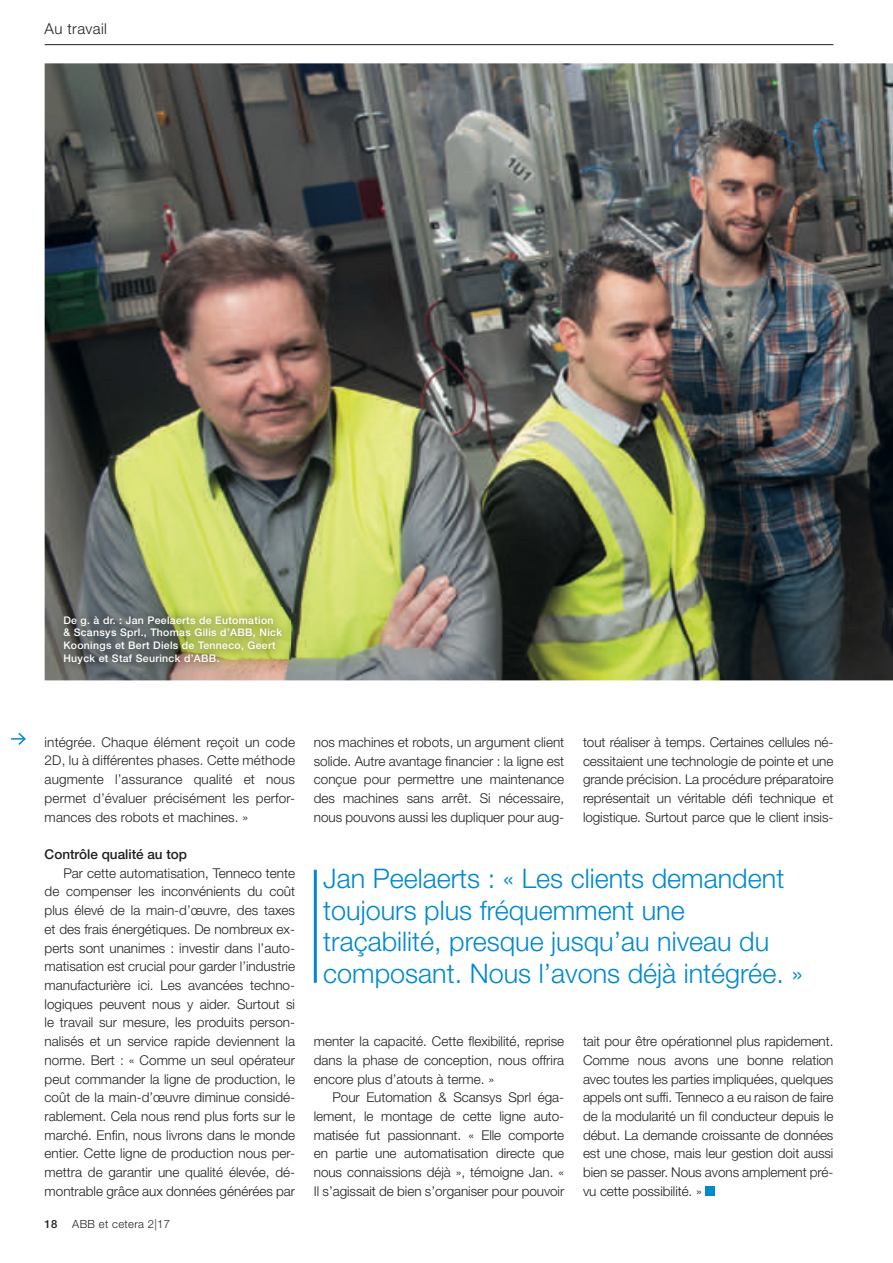
<style>
.page{position:relative;width:893px;height:1263px;background:#fff}
.page>*{position:absolute;margin:0;border:0;box-sizing:border-box;transform-origin:0 0}
.t1{font:300 27px/31.5px "Helvetica Neue LT Std";color:#0089cf}
.t2{font:300 15px "Helvetica Neue LT Std";letter-spacing:.025em;color:#231f20}
.t3{font:300 13.5px/18.8px "Helvetica Neue LT Std";color:#231f20;text-align:justify}
.t4{font:500 13.5px "Helvetica Neue LT Pro";color:#231f20}
.t5{font:300 11.25px "Helvetica Neue LT Std";letter-spacing:.03em;color:#231f20}
.t6{font:500 11.25px "Helvetica Neue LT Pro";color:#231f20}
.t7{font:500 10.5px/12.6px "Helvetica Neue LT Pro";letter-spacing:.03em;color:#fff}
</style>
<div class="page">
<div style="left:705px;top:1186px;width:10px;height:10px;background:#0089cf"></div>
<hr style="left:314px;top:870px;width:3px;height:113px;background:#0089cf">
<svg style="left:11px;top:732px;width:15px;height:13px"></svg>
<img style="left:45px;top:63px;width:848px;height:617px">
<hr style="left:45px;top:44px;width:788px;height:1px;background:#231f20">
<img style="left:55px;top:607px;width:235px;height:66px">
<p class="t2" style="left:45px;top:20px;width:64px">Au travail</p>
<p class="t7" style="left:63px;top:614px;width:220px">De g. à dr. : Jan Peelaerts de Eutomation &amp; Scansys Sprl., Thomas Gilis d’ABB, Nick Koonings et Bert Diels de Tenneco, Geert Huyck et Staf Seurinck d’ABB.</p>
<p class="t3" style="left:45px;top:732px;width:252px">intégrée. Chaque élément reçoit un code 2D, lu à différentes phases. Cette méthode augmente l’assurance qualité et nous permet d’évaluer précisément les perfor&shy;mances des robots et machines. »</p>
<p class="t4" style="left:45px;top:846px;width:144px">Contrôle qualité au top</p>
<p class="t3" style="left:45px;top:863px;width:252px;text-indent:19px">Par cette automatisation, Tenneco tente de compenser les inconvénients du coût plus élevé de la main-d’œuvre, des taxes et des frais énergétiques. De nombreux ex&shy;perts sont unanimes : investir dans l’auto&shy;matisation est crucial pour garder l’industrie manufacturière ici. Les avancées techno&shy;logiques peuvent nous y aider. Surtout si le travail sur mesure, les produits person&shy;nalisés et un service rapide deviennent la norme. Bert : « Comme un seul opérateur peut commander la ligne de production, le coût de la main-d’œuvre diminue considé&shy;rablement. Cela nous rend plus forts sur le marché. Enfin, nous livrons dans le monde entier. Cette ligne de production nous per&shy;mettra de garantir une qualité élevée, dé&shy;montrable grâce aux données générées par</p>
<p class="t6" style="left:45px;top:1217px;width:14px">18</p>
<p class="t5" style="left:72px;top:1217px;width:99px">ABB et cetera 2|17</p>
<p class="t3" style="left:314px;top:732px;width:252px">nos machines et robots, un argument client solide. Autre avantage financier : la ligne est conçue pour permettre une maintenance des machines sans arrêt. Si nécessaire, nous pouvons aussi les dupliquer pour aug-</p>
<p class="t3" style="left:583px;top:732px;width:252px">tout réaliser à temps. Certaines cellules né&shy;cessitaient une technologie de pointe et une grande précision. La procédure préparatoire représentait un véritable défi technique et logistique. Surtout parce que le client insis-</p>
<h1 class="t1" style="left:323px;top:862px;width:481px">Jan Peelaerts : « Les clients demandent toujours plus fréquemment une traçabilité, presque jusqu’au niveau du composant. Nous l’avons déjà intégrée. »</h1>
<p class="t3" style="left:314px;top:1032px;width:252px">menter la capacité. Cette flexibilité, reprise dans la phase de conception, nous offrira encore plus d’atouts à terme. »</p>
<p class="t3" style="left:314px;top:1088px;width:252px;text-indent:19px">Pour Eutomation &amp; Scansys Sprl éga&shy;lement, le montage de cette ligne auto&shy;matisée fut passionnant. « Elle comporte en partie une automatisation directe que nous connaissions déjà », témoigne Jan. « Il s’agissait de bien s’organiser pour pouvoir</p>
<p class="t3" style="left:583px;top:1032px;width:252px">tait pour être opérationnel plus rapidement.<br>Comme nous avons une bonne relation avec toutes les parties impliquées, quelques appels ont suffi. Tenneco a eu raison de faire de la modularité un fil conducteur depuis le début. La demande croissante de données est une chose, mais leur gestion doit aussi bien se passer. Nous avons amplement pré&shy;vu cette possibilité. »</p>
</div>
